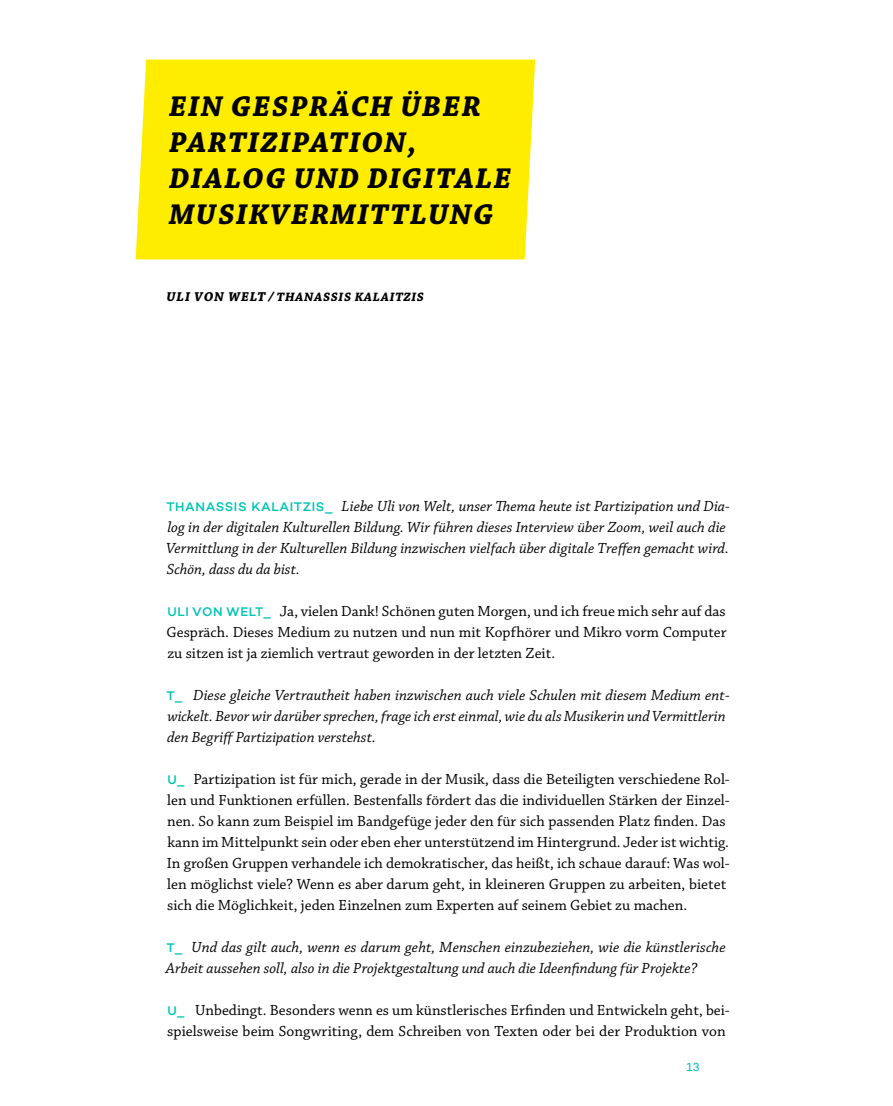
<style>
.page{position:relative;width:893px;height:1106px;background:#fff}
.page>*{position:absolute;margin:0;border:0;box-sizing:border-box;transform-origin:0 0}
.t1{font:30px/36px "Chaparral Pro Bold It Capt";letter-spacing:.04em;color:#000}
.t2{font:15.45px/21px "Chaparral Pro";color:#000}
.t3{font:italic 15.45px/21px "Chaparral Pro";color:#000}
.t4{font:12.75px "Chaparral Pro Bold It Capt";letter-spacing:.045em;color:#000}
.t5{font:12px "Campton";color:#00c4b4}
.s1{font-size:13.5px}
.s2{font-family:"Campton";font-weight:500;font-style:normal;font-size:12.75px;color:#00c4b4}
.s3{font-family:"Campton";font-weight:500;font-size:12.75px;color:#00c4b4}
</style>
<div class="page">
<div style="left:136px;top:60px;width:399px;height:199px;background:#ffed00"></div>
<h1 class="t1" style="left:169px;top:89px;width:343px">EIN GESPRÄCH ÜBER<br>PARTIZIPATION,<br>DIALOG UND DIGITALE<br>MUSIKVERMITTLUNG</h1>
<p class="t4" style="left:167px;top:289px;width:259px"><span class="s1">ULI VON WELT /</span> THANASSIS KALAITZIS</p>
<p class="t3" style="left:166px;top:496px;width:565px"><span class="s2">THANASSIS KALAITZIS_</span> Liebe Uli von Welt, unser Thema heute ist Partizipation und Dia&shy;log in der digitalen Kulturellen Bildung. Wir führen dieses Interview über Zoom, weil auch die Vermittlung in der Kulturellen Bildung inzwischen vielfach über digitale Treffen gemacht wird.<br>Schön, dass du da bist.</p>
<p class="t2" style="left:167px;top:601px;width:561px;text-align:justify"><span class="s3">ULI VON WELT_</span> Ja, vielen Dank! Schönen guten Morgen, und ich freue mich sehr auf das Gespräch. Dieses Medium zu nutzen und nun mit Kopfhörer und Mikro vorm Computer zu sitzen ist ja ziemlich vertraut geworden in der letzten Zeit.</p>
<p class="t3" style="left:166px;top:685px;width:565px"><span class="s2">T_</span> Diese gleiche Vertrautheit haben inzwischen auch viele Schulen mit diesem Medium ent&shy;wickelt. Bevor wir darüber sprechen, frage ich erst einmal, wie du als Musikerin und Vermittlerin den Begriff Partizipation verstehst.</p>
<p class="t2" style="left:167px;top:769px;width:564px"><span class="s3">U_</span> Partizipation ist für mich, gerade in der Musik, dass die Beteiligten verschiedene Rol&shy;len und Funktionen erfüllen. Bestenfalls fördert das die individuellen Stärken der Einzel&shy;nen. So kann zum Beispiel im Bandgefüge jeder den für sich passenden Platz finden. Das kann im Mittelpunkt sein oder eben eher unterstützend im Hintergrund. Jeder ist wichtig.<br>In großen Gruppen verhandele ich demokratischer, das heißt, ich schaue darauf: Was wol&shy;len möglichst viele? Wenn es aber darum geht, in kleineren Gruppen zu arbeiten, bietet sich die Möglichkeit, jeden Einzelnen zum Experten auf seinem Gebiet zu machen.</p>
<p class="t3" style="left:166px;top:937px;width:561px"><span class="s2">T_</span> Und das gilt auch, wenn es darum geht, Menschen einzubeziehen, wie die künstlerische<br>Arbeit aussehen soll, also in die Projektgestaltung und auch die Ideenfindung für Projekte?</p>
<p class="t2" style="left:167px;top:1000px;width:564px"><span class="s3">U_</span> Unbedingt. Besonders wenn es um künstlerisches Erfinden und Entwickeln geht, bei&shy;spielsweise beim Songwriting, dem Schreiben von Texten oder bei der Produktion von</p>
<p class="t5" style="left:687px;top:1059px;width:14px">13</p>
</div>
